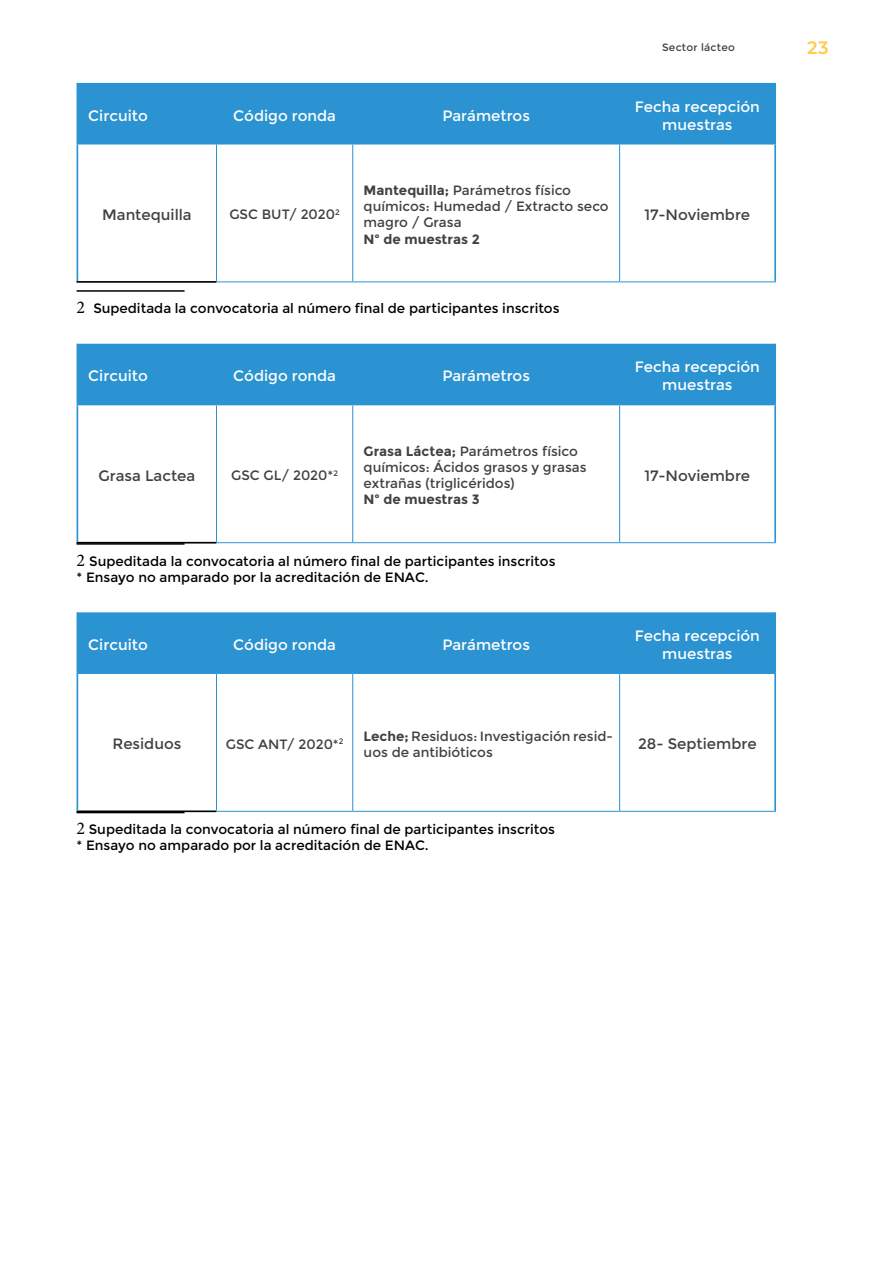
<style>
.page{position:relative;width:893px;height:1263px;background:#fff}
.page>*{position:absolute;margin:0;border:0;box-sizing:border-box;transform-origin:0 0}
.t1{font:600 18px "Montserrat";color:#ffcc4e}
.t2{font:15px/18px "Montserrat";color:#fff;text-align:center}
.t3{font:15px "Montserrat";color:#414042}
.t4{font:13.5px/16.2px "Montserrat";color:#000}
.t5{font:13.5px/16.2px "Montserrat";color:#414042}
.t6{font:700 13.5px "Montserrat";color:#414042}
.t7{font:10.5px "Montserrat";letter-spacing:.02em;color:#414042}
.s1{font-weight:700}
.s2{font-family:"Minion Pro";font-size:18px}
</style>
<div class="page">
<div style="left:78px;top:83px;width:696px;height:60px;background:#2b93d1"></div>
<hr style="left:77px;top:281px;width:139px;height:2px;background:#000">
<hr style="left:77px;top:143px;width:139px;height:2px;background:#2b93d1">
<hr style="left:216px;top:143px;width:137px;height:2px;background:#2b93d1">
<hr style="left:353px;top:143px;width:267px;height:2px;background:#2b93d1">
<hr style="left:620px;top:143px;width:156px;height:2px;background:#2b93d1">
<hr style="left:216px;top:281px;width:137px;height:1px;background:#2b93d1">
<hr style="left:353px;top:281px;width:267px;height:1px;background:#2b93d1">
<hr style="left:620px;top:281px;width:156px;height:1px;background:#2b93d1">
<hr style="left:77px;top:145px;width:1px;height:136px;background:#2b93d1">
<hr style="left:774px;top:145px;width:2px;height:136px;background:#2b93d1">
<hr style="left:77px;top:83px;width:1px;height:60px;background:#2b93d1">
<hr style="left:774px;top:83px;width:2px;height:60px;background:#2b93d1">
<hr style="left:216px;top:145px;width:1px;height:136px;background:#2b93d1">
<hr style="left:619px;top:145px;width:1px;height:136px;background:#2b93d1">
<hr style="left:352px;top:145px;width:1px;height:136px;background:#2b93d1">
<hr style="left:77px;top:290px;width:108px;height:2px;background:#000">
<div style="left:78px;top:344px;width:696px;height:60px;background:#2b93d1"></div>
<hr style="left:77px;top:542px;width:139px;height:1px;background:#000">
<hr style="left:77px;top:404px;width:139px;height:1px;background:#2b93d1">
<hr style="left:216px;top:404px;width:137px;height:1px;background:#2b93d1">
<hr style="left:353px;top:404px;width:267px;height:1px;background:#2b93d1">
<hr style="left:620px;top:404px;width:156px;height:1px;background:#2b93d1">
<hr style="left:216px;top:542px;width:137px;height:1px;background:#2b93d1">
<hr style="left:353px;top:542px;width:267px;height:1px;background:#2b93d1">
<hr style="left:620px;top:542px;width:156px;height:1px;background:#2b93d1">
<hr style="left:77px;top:405px;width:1px;height:137px;background:#2b93d1">
<hr style="left:774px;top:405px;width:2px;height:137px;background:#2b93d1">
<hr style="left:77px;top:344px;width:1px;height:60px;background:#2b93d1">
<hr style="left:774px;top:344px;width:2px;height:60px;background:#2b93d1">
<hr style="left:216px;top:405px;width:1px;height:137px;background:#2b93d1">
<hr style="left:619px;top:405px;width:1px;height:137px;background:#2b93d1">
<hr style="left:352px;top:405px;width:1px;height:137px;background:#2b93d1">
<hr style="left:77px;top:543px;width:108px;height:2px;background:#000">
<div style="left:78px;top:612px;width:696px;height:60px;background:#2b93d1"></div>
<hr style="left:77px;top:810px;width:139px;height:2px;background:#000">
<hr style="left:77px;top:672px;width:139px;height:2px;background:#2b93d1">
<hr style="left:216px;top:672px;width:137px;height:2px;background:#2b93d1">
<hr style="left:353px;top:672px;width:267px;height:2px;background:#2b93d1">
<hr style="left:620px;top:672px;width:156px;height:2px;background:#2b93d1">
<hr style="left:216px;top:811px;width:137px;height:1px;background:#2b93d1">
<hr style="left:353px;top:811px;width:267px;height:1px;background:#2b93d1">
<hr style="left:620px;top:811px;width:156px;height:1px;background:#2b93d1">
<hr style="left:77px;top:674px;width:1px;height:136px;background:#2b93d1">
<hr style="left:774px;top:674px;width:2px;height:137px;background:#2b93d1">
<hr style="left:77px;top:612px;width:1px;height:60px;background:#2b93d1">
<hr style="left:774px;top:612px;width:2px;height:60px;background:#2b93d1">
<hr style="left:216px;top:674px;width:1px;height:136px;background:#2b93d1">
<hr style="left:619px;top:674px;width:1px;height:137px;background:#2b93d1">
<hr style="left:352px;top:674px;width:1px;height:137px;background:#2b93d1">
<hr style="left:77px;top:812px;width:108px;height:1px;background:#000">
<p class="t7" style="left:662px;top:41px;width:74px">Sector lácteo</p>
<h1 class="t1" style="left:807px;top:35px;width:23px">23</h1>
<p class="t2" style="left:88px;top:106px;width:61px">Circuito</p>
<p class="t2" style="left:233px;top:106px;width:104px">Código ronda</p>
<p class="t2" style="left:442px;top:106px;width:89px">Parámetros</p>
<p class="t2" style="left:635px;top:97px;width:127px">Fecha recepción muestras</p>
<p class="t3" style="left:102px;top:206px;width:91px">Mantequilla</p>
<p class="t5" style="left:229px;top:207px;width:112px">GSC BUT/ 2020<sup>2</sup></p>
<p class="t5" style="left:364px;top:182px;width:247px"><span class="s1">Mantequilla;</span> Parámetros físico químicos: Humedad / Extracto seco magro / Grasa</p>
<p class="t6" style="left:364px;top:231px;width:118px">Nº de muestras 2</p>
<p class="t4" style="left:77px;top:300px;width:485px"><span class="s2">2</span> Supeditada la convocatoria al número final de participantes inscritos</p>
<p class="t3" style="left:645px;top:206px;width:107px">17-Noviembre</p>
<p class="t2" style="left:88px;top:367px;width:61px">Circuito</p>
<p class="t2" style="left:233px;top:367px;width:104px">Código ronda</p>
<p class="t2" style="left:442px;top:367px;width:89px">Parámetros</p>
<p class="t2" style="left:635px;top:358px;width:127px">Fecha recepción muestras</p>
<p class="t3" style="left:99px;top:467px;width:98px">Grasa Lactea</p>
<p class="t5" style="left:231px;top:467px;width:108px">GSC GL/ 2020*<sup>2</sup></p>
<p class="t5" style="left:364px;top:443px;width:224px"><span class="s1">Grasa Láctea;</span> Parámetros físico químicos: Ácidos grasos y grasas extrañas (triglicéridos)</p>
<p class="t6" style="left:364px;top:492px;width:118px">Nº de muestras 3</p>
<p class="t4" style="left:77px;top:553px;width:480px"><span class="s2">2</span> Supeditada la convocatoria al número final de participantes inscritos * Ensayo no amparado por la acreditación de ENAC.</p>
<p class="t3" style="left:645px;top:467px;width:107px">17-Noviembre</p>
<p class="t2" style="left:88px;top:636px;width:61px">Circuito</p>
<p class="t2" style="left:233px;top:636px;width:104px">Código ronda</p>
<p class="t2" style="left:442px;top:636px;width:89px">Parámetros</p>
<p class="t2" style="left:635px;top:627px;width:127px">Fecha recepción muestras</p>
<p class="t3" style="left:112px;top:735px;width:71px">Residuos</p>
<p class="t5" style="left:226px;top:736px;width:119px">GSC ANT/ 2020*<sup>2</sup></p>
<p class="t5" style="left:364px;top:728px;width:251px"><span class="s1">Leche;</span> Residuos: Investigación resid&shy;uos de antibióticos</p>
<p class="t3" style="left:638px;top:735px;width:120px">28- Septiembre</p>
<p class="t4" style="left:77px;top:821px;width:480px"><span class="s2">2</span> Supeditada la convocatoria al número final de participantes inscritos * Ensayo no amparado por la acreditación de ENAC.</p>
</div>
